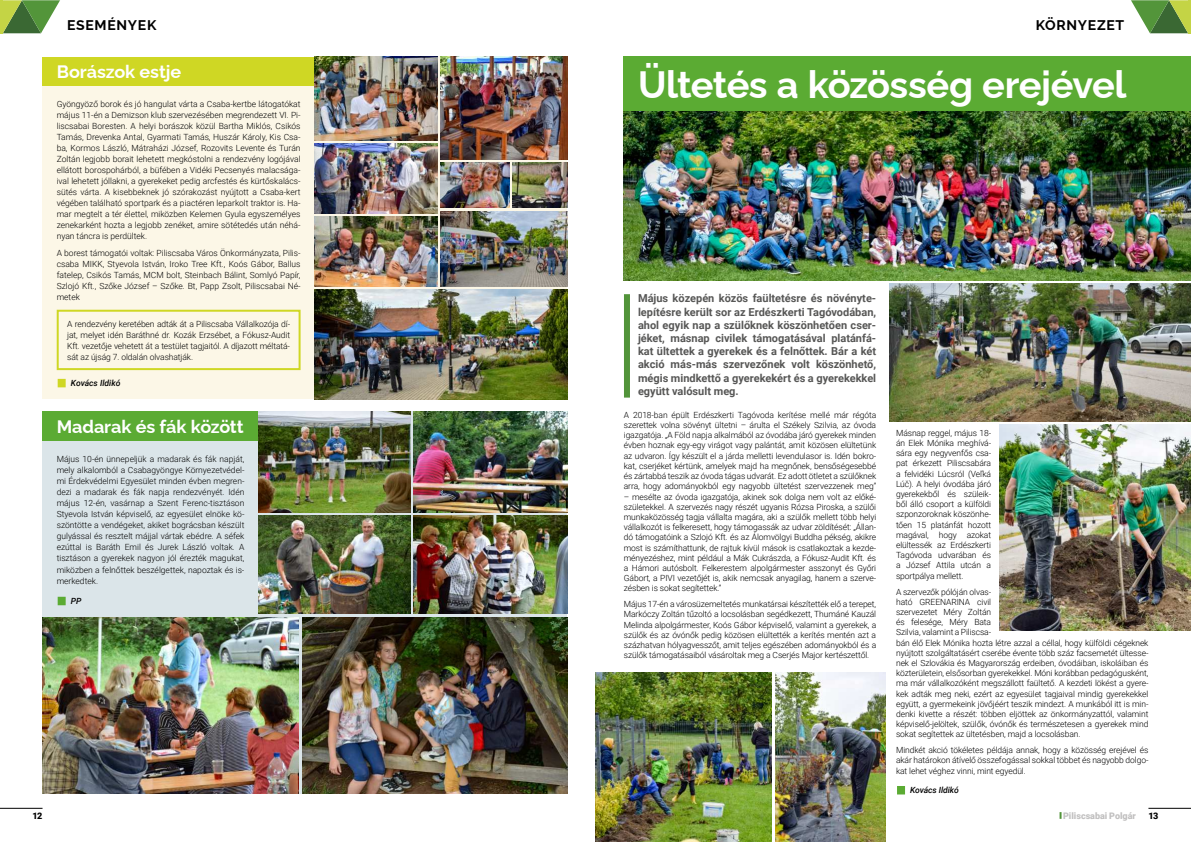
<style>
.page{position:relative;width:1191px;height:842px;background:#fff}
.page>*{position:absolute;margin:0;border:0;box-sizing:border-box;transform-origin:0 0}
.t1{font:700 38px "Raleway";letter-spacing:-.015em;color:#fff}
.t2{font:700 18px "Raleway";letter-spacing:-.005em;color:#fff}
.t3{font:700 14px "Raleway";letter-spacing:.05em;color:#000}
.t4{font:700 11px/13.2px "Roboto";color:#575756;text-align:justify}
.t5{font:900 9px "Roboto";color:#c1c0c0}
.t6{font:900 9px "Roboto";color:#000}
.t7{font:300 8.5px/10.2px "Roboto";letter-spacing:-.01em;color:#000;text-align:justify}
.t8{font:italic 500 8.5px "Roboto";letter-spacing:-.01em;color:#000}
</style>
<div class="page">
<svg style="left:0;top:0;width:60px;height:33px;background:#7fa65b"></svg>
<svg style="left:1131px;top:0;width:60px;height:33px;background:#7fa65b"></svg>
<hr style="left:1148px;top:808px;width:43px;height:1px;background:#000">
<hr style="left:0;top:808px;width:43px;height:1px;background:#000">
<svg style="left:1059px;top:812px;width:2px;height:7px"></svg>
<img style="left:315px;top:57px;width:252px;height:233px">
<div style="left:43px;top:57px;width:272px;height:29px;background:#cfd724"></div>
<div style="left:43px;top:86px;width:272px;height:313px;background:#fcf7e7"></div>
<div style="left:58px;top:379px;width:8px;height:8px;background:#cfd724"></div>
<div style="left:43px;top:411px;width:216px;height:30px;background:#5bab33"></div>
<div style="left:43px;top:441px;width:216px;height:176px;background:#dbe5e9"></div>
<div style="left:58px;top:597px;width:8px;height:8px;background:#5bab33"></div>
<div style="left:57px;top:310px;width:243px;height:60px;border:2px solid #cfd724"></div>
<img style="left:315px;top:57px;width:122px;height:83px">
<img style="left:513px;top:163px;width:54px;height:45px">
<img style="left:315px;top:290px;width:252px;height:109px">
<img style="left:315px;top:217px;width:122px;height:69px">
<img style="left:315px;top:144px;width:122px;height:69px">
<img style="left:441px;top:211px;width:126px;height:75px">
<img style="left:441px;top:57px;width:126px;height:102px">
<img style="left:441px;top:163px;width:68px;height:45px">
<img style="left:259px;top:411px;width:151px;height:101px">
<img style="left:43px;top:617px;width:256px;height:177px">
<img style="left:414px;top:411px;width:153px;height:102px">
<img style="left:259px;top:516px;width:151px;height:98px">
<img style="left:302px;top:617px;width:265px;height:177px">
<img style="left:414px;top:516px;width:153px;height:98px">
<div style="left:624px;top:57px;width:567px;height:55px;background:#5bab33"></div>
<div style="left:624px;top:294px;width:6px;height:104px;background:#52943a"></div>
<img style="left:999px;top:424px;width:191px;height:206px">
<img style="left:595px;top:672px;width:177px;height:170px">
<img style="left:624px;top:112px;width:566px;height:168px">
<div style="left:897px;top:786px;width:8px;height:8px;background:#5bab33"></div>
<img style="left:775px;top:672px;width:110px;height:170px">
<img style="left:889px;top:283px;width:301px;height:138px">
<h3 class="t3" style="left:67px;top:19px;width:91px">ESEMÉNYEK</h3>
<h2 class="t2" style="left:57px;top:65px;width:126px">Borászok estje</h2>
<p class="t7" style="left:57px;top:98px;width:245px;line-height:11px">Gyöngyöző borok és jó hangulat várta a Csaba-kertbe látogatókat május 11-én a Demizson klub szervezésében megrendezett VI. Pi&shy;liscsabai Boresten. A helyi borászok közül Bartha Miklós, Csikós Tamás, Drevenka Antal, Gyarmati Tamás, Huszár Károly, Kis Csa&shy;ba, Kormos László, Mátraházi József, Rozovits Levente és Turán Zoltán legjobb borait lehetett megkóstolni a rendezvény logójával ellátott borospohárból, a büfében a Vidéki Pecsenyés malacsága&shy;ival lehetett jóllakni, a gyerekeket pedig arcfestés és kürtőskalács&shy;sütés várta. A kisebbeknek jó szórakozást nyújtott a Csaba-kert végében található sportpark és a piactéren leparkolt traktor is. Ha&shy;mar megtelt a tér élettel, miközben Kelemen Gyula egyszemélyes zenekarként hozta a legjobb zenéket, amire sötétedés után néhá&shy;nyan táncra is perdültek.</p>
<p class="t7" style="left:57px;top:247px;width:245px;line-height:11px">A borest támogatói voltak: Piliscsaba Város Önkormányzata, Pilis&shy;csaba MIKK, Styevola István, Iroko Tree Kft., Koós Gábor, Ballus fatelep, Csikós Tamás, MCM bolt, Steinbach Bálint, Somlyó Papír, Szlojó Kft., Szőke József – Szőke. Bt, Papp Zsolt, Piliscsabai Né&shy;metek</p>
<p class="t7" style="left:67px;top:319px;width:224px;line-height:11px">A rendezvény keretében adták át a Piliscsaba Vállalkozója dí&shy;jat, melyet idén Baráthné dr. Kozák Erzsébet, a Fókusz-Audit Kft. vezetője vehetett át a testület tagjaitól. A díjazott méltatá&shy;sát az újság 7. oldalán olvashatják.</p>
<p class="t8" style="left:71px;top:380px;width:51px">Kovács Ildikó</p>
<h2 class="t2" style="left:57px;top:419px;width:188px">Madarak és fák között</h2>
<p class="t7" style="left:57px;top:453px;width:189px;line-height:11.1px">Május 10-én ünnepeljük a madarak és fák napját, mely alkalomból a Csabagyöngye Környezetvédel&shy;mi Érdekvédelmi Egyesület minden évben megren&shy;dezi a madarak és fák napja rendezvényét. Idén május 12-én, vasárnap a Szent Ferenc-tisztáson Styevola István képviselő, az egyesület elnöke kö&shy;szöntötte a vendégeket, akiket bográcsban készült gulyással és resztelt májjal vártak ebédre. A séfek ezúttal is Baráth Emil és Jurek László voltak. A tisztáson a gyerekek nagyon jól érezték magukat, miközben a felnőttek beszélgettek, napoztak és is&shy;merkedtek.</p>
<p class="t8" style="left:71px;top:598px;width:12px">PP</p>
<h3 class="t3" style="left:1035px;top:19px;width:90px">KÖRNYEZET</h3>
<h1 class="t1" style="left:638px;top:70px;width:490px">Ültetés a közösség erejével</h1>
<p class="t4" style="left:638px;top:293px;width:240px">Május közepén közös faültetésre és növényte&shy;lepítésre került sor az Erdészkerti Tagóvodában, ahol egyik nap a szülőknek köszönhetően cser&shy;jéket, másnap civilek támogatásával platánfá&shy;kat ültettek a gyerekek és a felnőttek. Bár a két akció más-más szervezőnek volt köszönhető, mégis mindkettő a gyerekekért és a gyerekekkel együtt valósult meg.</p>
<p class="t7" style="left:624px;top:409px;width:254px">A 2018-ban épült Erdészkerti Tagóvoda kerítése mellé már régóta szerettek volna sövényt ültetni – árulta el Székely Szilvia, az óvoda igazgatója. „A Föld napja alkalmából az óvodába járó gyerekek minden évben hoznak egy-egy virágot vagy palántát, amit közösen elültetünk az udvaron. Így készült el a járda melletti levendulasor is. Idén bokro&shy;kat, cserjéket kértünk, amelyek majd ha megnőnek, bensőségesebbé és zártabbá teszik az óvoda tágas udvarát. Ez adott ötletet a szülőknek arra, hogy adományokból egy nagyobb ültetést szervezzenek meg”</p>
<p class="t7" style="left:624px;top:491px;width:254px">– mesélte az óvoda igazgatója, akinek sok dolga nem volt az előké&shy;születekkel. A szervezés nagy részét ugyanis Rózsa Piroska, a szülői munkaközösség tagja vállalta magára, aki a szülők mellett több helyi vállalkozót is felkeresett, hogy támogassák az udvar zöldítését: „Állan&shy;dó támogatóink a Szlojó Kft. és az Álomvölgyi Buddha pékség, akikre most is számíthattunk, de rajtuk kívül mások is csatlakoztak a kezde&shy;ményezéshez, mint például a Mák Cukrászda, a Fókusz-Audit Kft. és a Hámori autósbolt. Felkerestem alpolgármester asszonyt és Győri Gábort, a PIVI vezetőjét is, akik nemcsak anyagilag, hanem a szerve&shy;zésben is sokat segítettek.”</p>
<p class="t7" style="left:624px;top:599px;width:254px">Május 17-én a városüzemeltetés munkatársai készítették elő a terepet, Markóczy Zoltán tűzoltó a locsolásban segédkezett, Thumáné Kauzál Melinda alpolgármester, Koós Gábor képviselő, valamint a gyerekek, a szülők és az óvónők pedig közösen elültették a kerítés mentén azt a százhatvan hólyagvesszőt, amit teljes egészében adományokból és a szülők támogatásaiból vásároltak meg a Cserjés Major kertészettől.</p>
<p class="t7" style="left:896px;top:427px;width:97px">Másnap reggel, május 18- án Elek Mónika meghívá&shy;sára egy negyvenfős csa&shy;pat érkezett Piliscsabára a felvidéki Lúcsról (Veľká Lúč). A helyi óvodába járó gyerekekből és szüleik&shy;ből álló csoport a külföldi szponzoroknak köszönhe&shy;tően 15 platánfát hozott magával, hogy azokat elültessék az Erdészkerti Tagóvoda udvarában és a József Attila utcán a sportpálya mellett.</p>
<p class="t7" style="left:896px;top:586px;width:254px;text-align:left">A szervezők pólóján olvas-<br>ható GREENARINA civil<br>szervezetet Méry Zoltán<br>és felesége, Méry Bata<br>Szilvia, valamint a Piliscsa-<br>bán élő Elek Mónika hozta létre azzal a céllal, hogy külföldi cégeknek nyújtott szolgáltatásért cserébe évente több száz facsemetét ültesse&shy;nek el Szlovákia és Magyarország erdeiben, óvodáiban, iskoláiban és közterületein, elsősorban gyerekekkel. Móni korábban pedagógusként, ma már vállalkozóként megszállott faültető. A kezdeti lökést a gyere&shy;kek adták meg neki, ezért az egyesület tagjaival mindig gyerekekkel együtt, a gyermekeink jövőjéért teszik mindezt. A munkából itt is min&shy;denki kivette a részét: többen eljöttek az önkormányzattól, valamint képviselő-jelöltek, szülők, óvónők és természetesen a gyerekek mind sokat segítettek az ültetésben, majd a locsolásban.</p>
<p class="t7" style="left:896px;top:745px;width:254px">Mindkét akció tökéletes példája annak, hogy a közösség erejével és akár határokon átívelő összefogással sokkal többet és nagyobb dolgo&shy;kat lehet véghez vinni, mint egyedül.</p>
<p class="t8" style="left:910px;top:787px;width:50px">Kovács Ildikó</p>
<p class="t6" style="left:32px;top:812px;width:12px">12</p>
<p class="t5" style="left:1063px;top:812px;width:74px">Piliscsabai Polgár</p>
<p class="t6" style="left:1148px;top:812px;width:12px">13</p>
</div>
